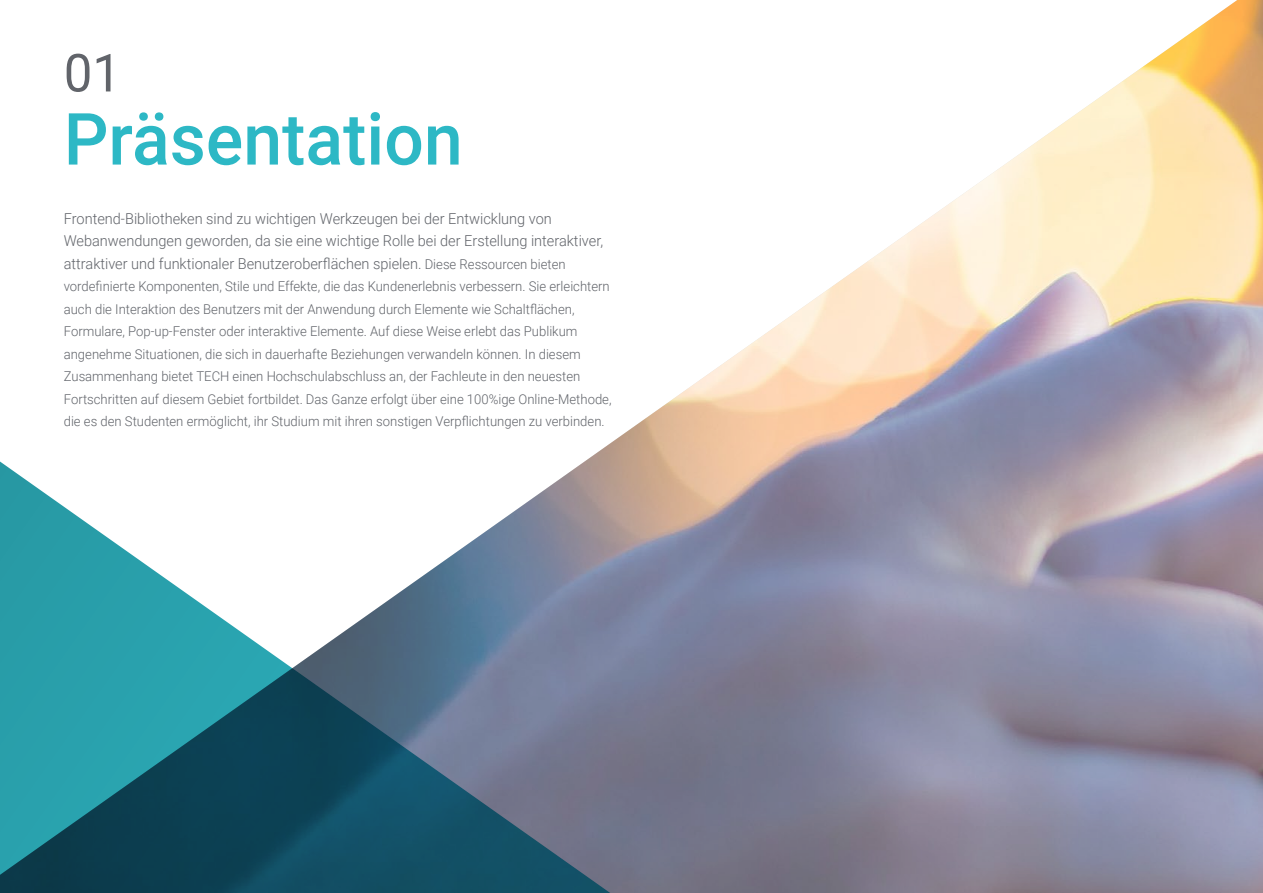
<style>
.page{position:relative;width:1263px;height:893px;background:#fff}
.page>*{position:absolute;margin:0;border:0;box-sizing:border-box;transform-origin:0 0}
.t1{font:500 72px "Roboto";color:#2db8c5}
.t2{font:52.5px "Roboto";color:#61646a}
.t3{font:300 15px/22.5px "Roboto";color:#61646a}
.t4{font:300 13.5px/22.5px "Roboto";color:#61646a}
.s1{font-size:13.5px}
</style>
<div class="page">
<img style="left:607px;top:0;width:656px;height:893px">
<svg style="left:0;top:446px;width:640px;height:447px"></svg>
<h2 class="t2" style="left:64px;top:36px;width:59px">01</h2>
<h1 class="t1" style="left:64px;top:89px;width:400px">Präsentation</h1>
<p class="t3" style="left:64px;top:207px;width:541px">Frontend-Bibliotheken sind zu wichtigen Werkzeugen bei der Entwicklung von<br>Webanwendungen geworden, da sie eine wichtige Rolle bei der Erstellung interaktiver, attraktiver und funktionaler Benutzeroberflächen spielen. <span class="s1">Diese Ressourcen bieten</span></p>
<p class="t4" style="left:64px;top:275px;width:549px">vordefinierte Komponenten, Stile und Effekte, die das Kundenerlebnis verbessern. Sie erleichtern auch die Interaktion des Benutzers mit der Anwendung durch Elemente wie Schaltflächen, Formulare, Pop-up-Fenster oder interaktive Elemente. Auf diese Weise erlebt das Publikum angenehme Situationen, die sich in dauerhafte Beziehungen verwandeln können. In diesem Zusammenhang bietet TECH einen Hochschulabschluss an, der Fachleute in den neuesten Fortschritten auf diesem Gebiet fortbildet. Das Ganze erfolgt über eine 100%ige Online-Methode, die es den Studenten ermöglicht, ihr Studium mit ihren sonstigen Verpflichtungen zu verbinden.</p>
</div>
